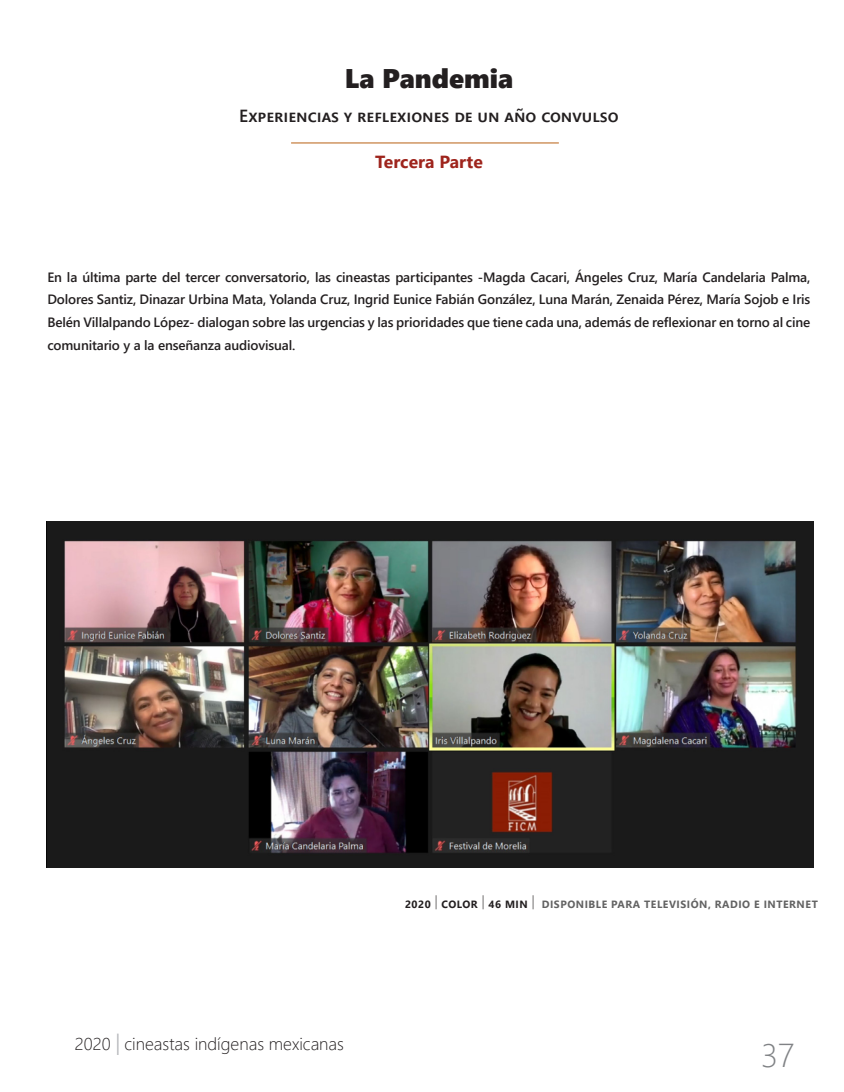
<style>
.page{position:relative;width:844px;height:1092px;background:#fff}
.page>*{position:absolute;margin:0;border:0;box-sizing:border-box;transform-origin:0 0}
.t1{font:300 33.07px "Segoe UI";color:#808285}
.Título-Esp__FICHA{font:26.95px "Segoe UI Black";color:#231f20}
.Título-Esp__FICHA-2{font:600 17.5px "Segoe UI";letter-spacing:.02em;color:#231f20}
.Título-Esp__FICHA-3{font:700 17.5px "Segoe UI";color:#9e241c}
.t2{font:300 17.32px "Segoe UI";color:#231f20}
.Sinop-Esp__FICHA{font:600 13.47px/22.8px "Segoe UI";letter-spacing:-.01em;color:#231f20;text-align:justify}
.Línea-Data_FICHA{font:700 10.5px "Segoe UI";letter-spacing:.05em;color:#626262}
.s1{font-size:21.35px;color:#b2b3b7}
.s2{color:#231f20}
</style>
<div class="page">
<img style="left:46px;top:521px;width:767px;height:346px">
<hr style="left:291px;top:142px;width:267px;height:1px;background:#b96013">
<p class="Título-Esp__FICHA" style="left:345px;top:59px;width:170px">La Pandemia</p>
<p class="Título-Esp__FICHA-2" style="left:239px;top:100px;width:381px">Experiencias y reflexiones de un año convulso</p>
<p class="Título-Esp__FICHA-3" style="left:375px;top:145px;width:109px">Tercera Parte</p>
<p class="Sinop-Esp__FICHA" style="left:47px;top:264px;width:764px">En la última parte del tercer conversatorio, las cineastas participantes -Magda Cacari, Ángeles Cruz, María Candelaria Palma, Dolores Santiz, Dinazar Urbina Mata, Yolanda Cruz, Ingrid Eunice Fabián González, Luna Marán, Zenaida Pérez, María Sojob e Iris Belén Villalpando López- dialogan sobre las urgencias y las prioridades que tiene cada una, además de reflexionar en torno al cine comunitario y a la enseñanza audiovisual.</p>
<p class="t2" style="left:75px;top:1027px;width:270px">2020 <span class="s1">|</span> cineastas indígenas mexicanas</p>
<p class="Línea-Data_FICHA" style="left:405px;top:893px;width:414px"><span class="s2">2020</span> <sup>|</sup> <span class="s2">COLOR</span> <sup>|</sup> <span class="s2">46 MIN</span> <sup>|</sup> DISPONIBLE PARA TELEVISIÓN, RADIO E INTERNET</p>
<h1 class="t1" style="left:760px;top:1023px;width:35px">37</h1>
</div>
